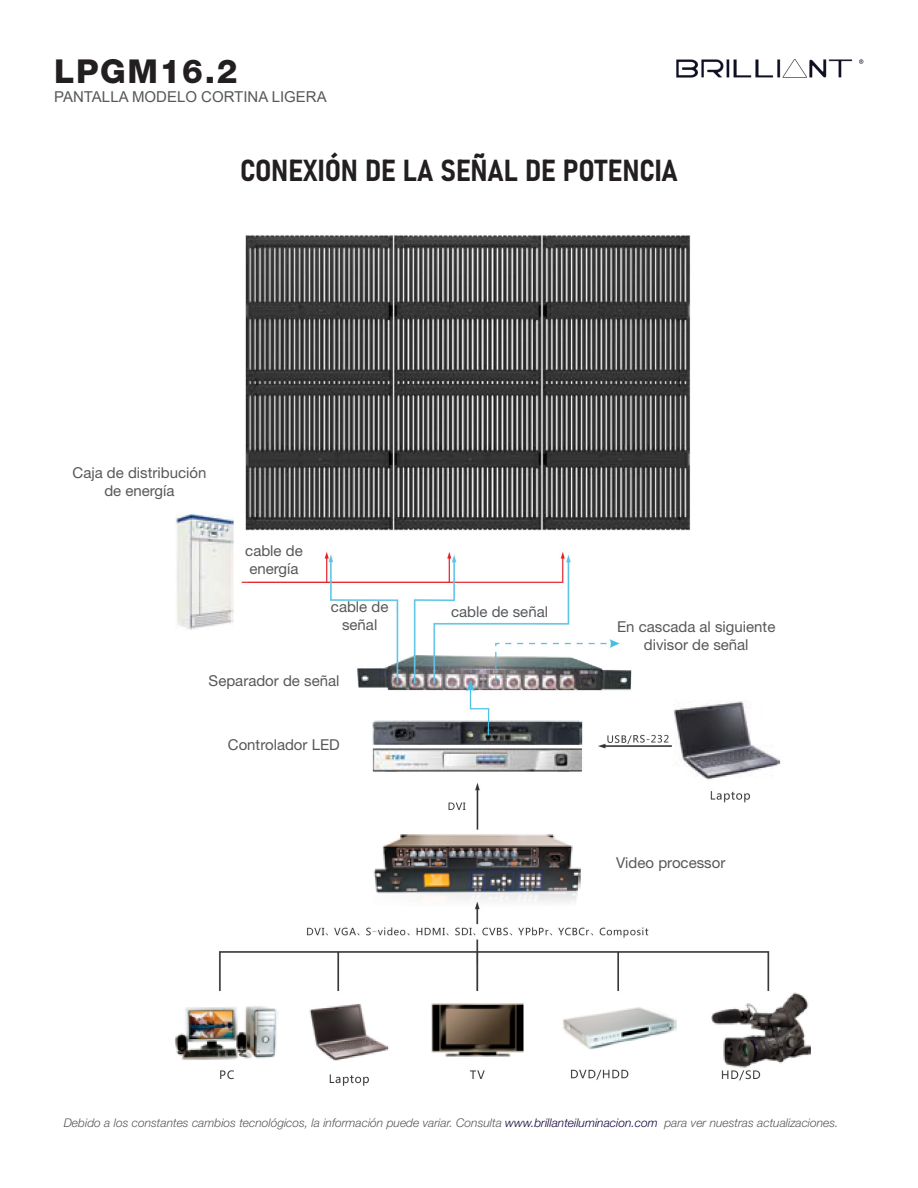
<style>
.page{position:relative;width:918px;height:1188px;background:#fff}
.page>*{position:absolute;margin:0;border:0;box-sizing:border-box;transform-origin:0 0}
.t1{font:800 33px "Helvetica Neue LT Std";letter-spacing:.05em;color:#231f20}
.t2{font:30px "Bahnschrift";color:#231f20}
.t3{font:15px "Helvetica Neue LT Std";color:#57585a}
.t4{font:15px "Arial";color:#57585a}
.t5{font:italic 300 12px "Helvetica Neue LT Std";color:#57585a}
.s1{color:#16073b}
</style>
<div class="page">
<img style="left:676px;top:59px;width:188px;height:19px">
<img style="left:174px;top:235px;width:637px;height:851px">
<p class="t1" style="left:54px;top:51px;width:185px">LPGM16.2</p>
<p class="t4" style="left:54px;top:87px;width:274px">PANTALLA MODELO CORTINA LIGERA</p>
<p class="t2" style="left:240px;top:148px;width:439px">CONEXIÓN DE LA SEÑAL DE POTENCIA</p>
<p class="t3" style="left:73px;top:464px;width:135px">Caja de distribución</p>
<p class="t3" style="left:104px;top:482px;width:72px">de energía</p>
<p class="t3" style="left:245px;top:542px;width:59px">cable de</p>
<p class="t3" style="left:250px;top:560px;width:51px">energía</p>
<p class="t3" style="left:331px;top:597px;width:59px">cable de</p>
<p class="t3" style="left:342px;top:615px;width:37px">señal</p>
<p class="t3" style="left:451px;top:603px;width:98px">cable de señal</p>
<p class="t3" style="left:617px;top:617px;width:160px">En cascada al siguiente</p>
<p class="t3" style="left:644px;top:635px;width:106px">divisor de señal</p>
<p class="t3" style="left:209px;top:672px;width:132px">Separador de señal</p>
<p class="t3" style="left:228px;top:736px;width:113px">Controlador LED</p>
<p class="t3" style="left:616px;top:853px;width:111px">Video processor</p>
<p class="t5" style="left:64px;top:1116px;width:776px">Debido a los constantes cambios tecnológicos, la información puede variar. Consulta <span class="s1">www.brillanteiluminacion.com</span> para ver nuestras actualizaciones.</p>
</div>
